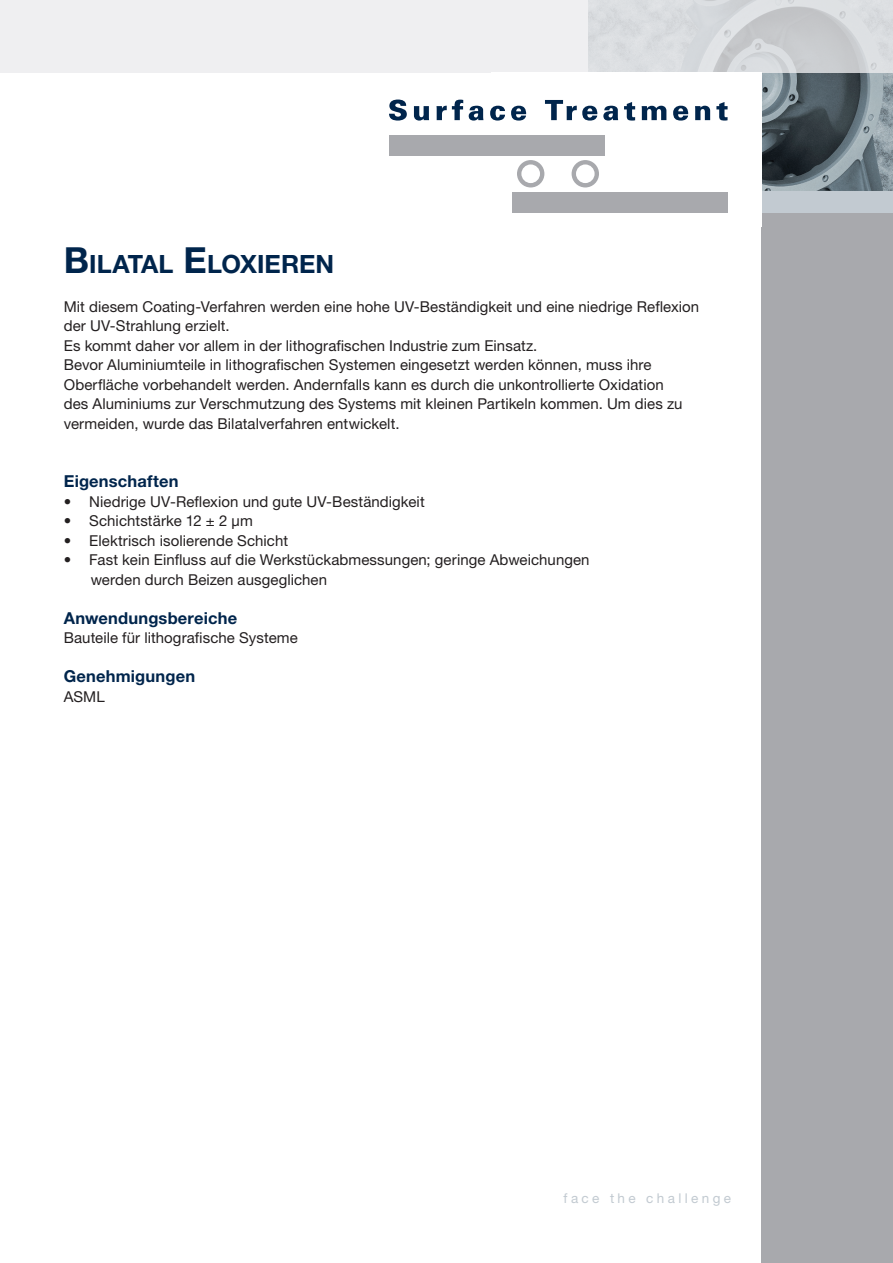
<style>
.page{position:relative;width:893px;height:1263px;background:#fff}
.page>*{position:absolute;margin:0;border:0;box-sizing:border-box;transform-origin:0 0}
.kop{font:700 25.2px "Helvetica Neue";color:#00254c}
.tussenkop{font:700 16.5px "Helvetica Neue";letter-spacing:.01em;color:#00254c}
.plat{font:15px/19.5px "Helvetica Neue";letter-spacing:.005em;color:#231f20}
.t1{font:13.5px "Helvetica Neue";letter-spacing:.25em;color:#c2cad1}
.s1{font-size:36px}
</style>
<div class="page">
<div style="left:761px;top:200px;width:132px;height:1063px;background:#a8a9ad"></div>
<img style="left:762px;top:72px;width:131px;height:119px">
<div style="left:761px;top:191px;width:132px;height:22px;background:#c2cad1"></div>
<svg style="left:0;top:0;width:893px;height:72px;fill:#efeff1"></svg>
<div style="left:389px;top:135px;width:216px;height:21px;background:#a8a9ad"></div>
<div style="left:512px;top:192px;width:216px;height:21px;background:#a8a9ad"></div>
<svg style="left:517px;top:160px;width:27px;height:27px"></svg>
<svg style="left:572px;top:160px;width:27px;height:27px"></svg>
<svg style="left:389px;top:100px;width:18px;height:21px"></svg>
<svg style="left:414px;top:106px;width:15px;height:15px"></svg>
<svg style="left:436px;top:100px;width:27px;height:20px"></svg>
<svg style="left:469px;top:106px;width:14px;height:15px"></svg>
<svg style="left:490px;top:106px;width:15px;height:15px"></svg>
<svg style="left:511px;top:106px;width:15px;height:15px"></svg>
<svg style="left:545px;top:100px;width:52px;height:21px"></svg>
<svg style="left:603px;top:106px;width:15px;height:15px"></svg>
<svg style="left:624px;top:102px;width:11px;height:19px"></svg>
<svg style="left:642px;top:106px;width:24px;height:14px"></svg>
<svg style="left:673px;top:106px;width:15px;height:15px"></svg>
<svg style="left:695px;top:106px;width:15px;height:14px"></svg>
<svg style="left:716px;top:102px;width:12px;height:19px"></svg>
<p class="kop" style="left:64px;top:248px;width:272px"><span class="s1">B</span>ILATAL <span class="s1">E</span>LOXIEREN</p>
<p class="plat" style="left:64px;top:297px;width:637px">Mit diesem Coating-Verfahren werden eine hohe UV-Beständigkeit und eine niedrige Reflexion der UV-Strahlung erzielt.</p>
<p class="plat" style="left:64px;top:336px;width:475px">Es kommt daher vor allem in der lithografischen Industrie zum Einsatz.</p>
<p class="plat" style="left:64px;top:355px;width:620px">Bevor Aluminiumteile in lithografischen Systemen eingesetzt werden können, muss ihre Oberfläche vorbehandelt werden. Andernfalls kann es durch die unkontrollierte Oxidation des Aluminiums zur Verschmutzung des Systems mit kleinen Partikeln kommen. Um dies zu vermeiden, wurde das Bilatalverfahren entwickelt.</p>
<p class="tussenkop" style="left:64px;top:471px;width:116px">Eigenschaften</p>
<p class="plat" style="left:64px;top:492px;width:362px">• Niedrige UV-Reflexion und gute UV-Beständigkeit</p>
<p class="plat" style="left:64px;top:511px;width:191px">• Schichtstärke 12 ± 2 µm</p>
<p class="plat" style="left:64px;top:531px;width:226px">• Elektrisch isolierende Schicht</p>
<p class="plat" style="left:91px;top:550px;width:500px;text-indent:-27px">• Fast kein Einfluss auf die Werkstückabmessungen; geringe Abweichungen werden durch Beizen ausgeglichen</p>
<p class="tussenkop" style="left:64px;top:608px;width:175px">Anwendungsbereiche</p>
<p class="plat" style="left:64px;top:628px;width:236px">Bauteile für lithografische Systeme</p>
<p class="tussenkop" style="left:64px;top:666px;width:133px">Genehmigungen</p>
<p class="plat" style="left:64px;top:687px;width:42px">ASML</p>
<p class="t1" style="left:564px;top:1190px;width:169px">face the challenge</p>
</div>
